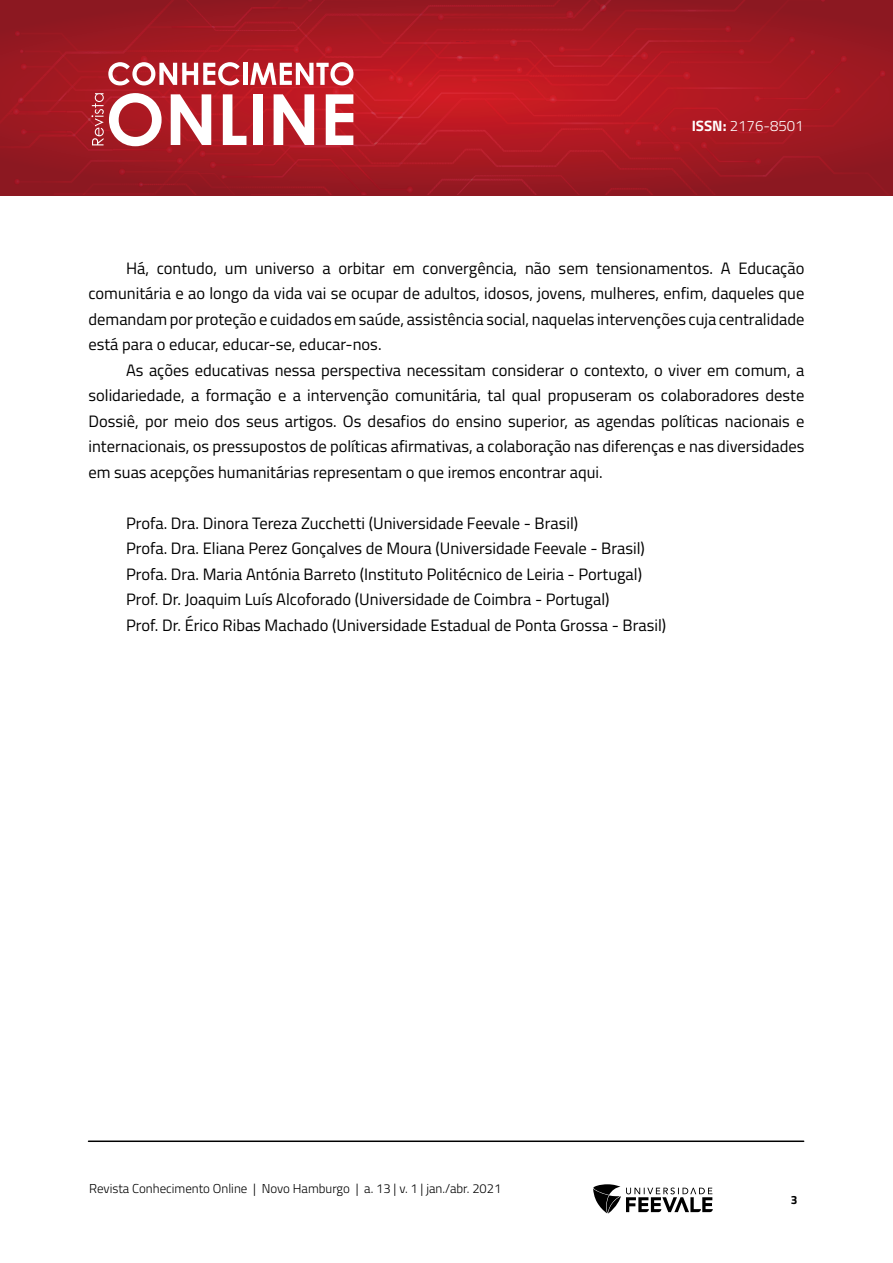
<style>
.page{position:relative;width:893px;height:1263px;background:#fff}
.page>*{position:absolute;margin:0;border:0;box-sizing:border-box;transform-origin:0 0}
.t1{font:16.5px/25.5px "Titillium Web";color:#000;text-align:justify}
.t2{font:300 15px "Titillium Web";color:#fff}
.t3{font:300 12.9px "Titillium Web";color:#000}
.t4{font:700 12px "Titillium Web";color:#000}
.s1{font-weight:700}
</style>
<div class="page">
<svg style="left:593px;top:1184px;width:120px;height:29px"></svg>
<hr style="left:88px;top:1140px;width:716px;height:2px;background:#000">
<svg style="left:0;top:0;width:889px;height:196px;background:#a9242d"></svg>
<p class="t2" style="left:692px;top:115px;width:114px"><span class="s1">ISSN:</span> 2176-8501</p>
<p class="t1" style="left:88px;top:254px;width:717px;text-indent:38px">Há, contudo, um universo a orbitar em convergência, não sem tensionamentos. A Educação comunitária e ao longo da vida vai se ocupar de adultos, idosos, jovens, mulheres, enfim, daqueles que demandam por proteção e cuidados em saúde, assistência social, naquelas intervenções cuja centralidade está para o educar, educar-se, educar-nos.</p>
<p class="t1" style="left:88px;top:356px;width:717px;text-indent:38px">As ações educativas nessa perspectiva necessitam considerar o contexto, o viver em comum, a solidariedade, a formação e a intervenção comunitária, tal qual propuseram os colaboradores deste Dossiê, por meio dos seus artigos. Os desafios do ensino superior, as agendas políticas nacionais e internacionais, os pressupostos de políticas afirmativas, a colaboração nas diferenças e nas diversidades em suas acepções humanitárias representam o que iremos encontrar aqui.</p>
<p class="t1" style="left:126px;top:509px;width:542px;text-align:left">Profa. Dra. Dinora Tereza Zucchetti (Universidade Feevale - Brasil)<br>Profa. Dra. Eliana Perez Gonçalves de Moura (Universidade Feevale - Brasil)<br>Profa. Dra. Maria Antónia Barreto (Instituto Politécnico de Leiria - Portugal)<br>Prof. Dr. Joaquim Luís Alcoforado (Universidade de Coimbra - Portugal)<br>Prof. Dr. Érico Ribas Machado (Universidade Estadual de Ponta Grossa - Brasil)</p>
<p class="t3" style="left:89px;top:1179px;width:414px">Revista Conhecimento Online | Novo Hamburgo | a. 13 | v. 1 | jan./abr. 2021</p>
<p class="t4" style="left:791px;top:1190px;width:8px">3</p>
</div>
